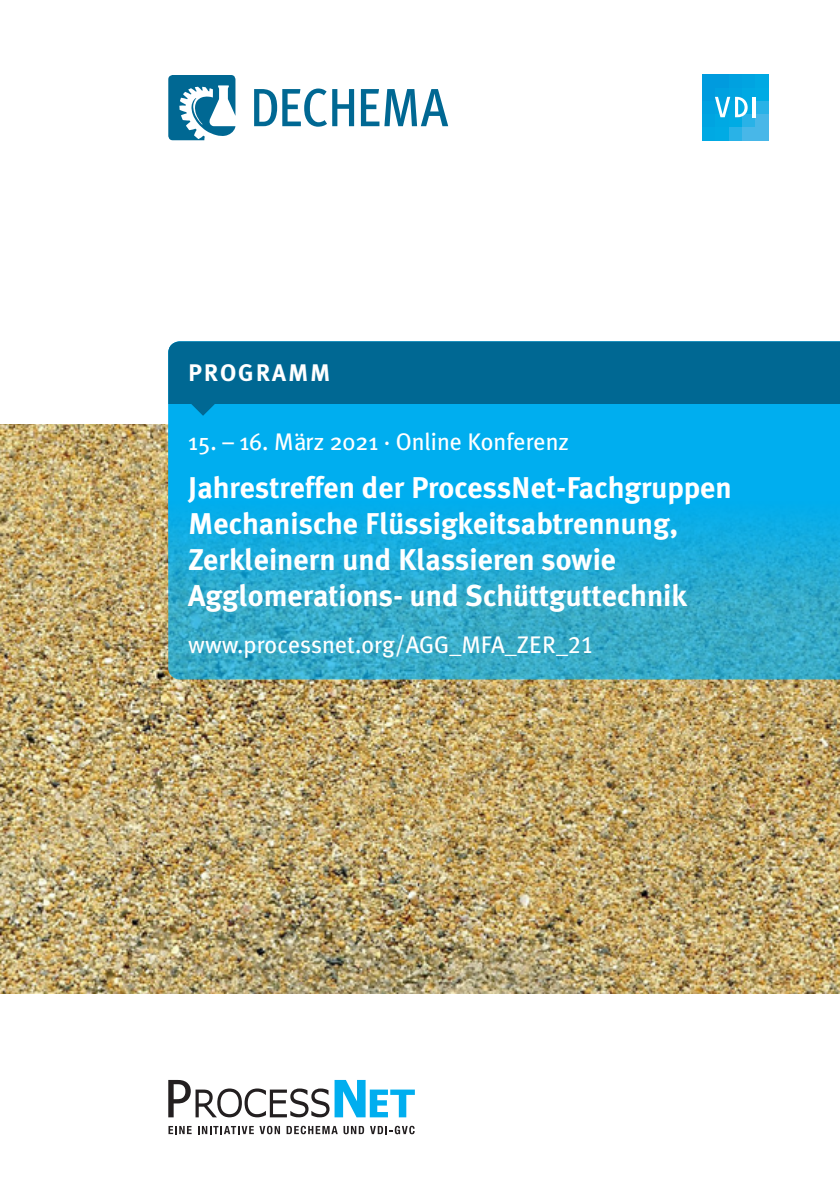
<style>
.page{position:relative;width:840px;height:1191px;background:#fff}
.page>*{position:absolute;margin:0;border:0;box-sizing:border-box;transform-origin:0 0}
.t1{font:700 30px/36px "Meta Plus";color:#fff}
.t2{font:24px "Meta Plus";color:#fff}
.t3{font:700 24px "Meta Plus";letter-spacing:.08em;color:#fff}
.s1{font-family:"Meta Plus Book Caps"}
</style>
<div class="page">
<img style="left:0;top:425px;width:839px;height:568px">
<svg style="left:168px;top:416px;width:671px;height:263px;background:#1aabdb"></svg>
<svg style="left:168px;top:341px;width:671px;height:75px;background:#0073a2"></svg>
<svg style="left:168px;top:75px;width:67px;height:65px"></svg>
<svg style="left:361px;top:89px;width:87px;height:37px"></svg>
<svg style="left:254px;top:88px;width:100px;height:39px"></svg>
<div style="left:702px;top:127px;width:13px;height:13px;background:#00a9e3"></div>
<div style="left:715px;top:127px;width:13px;height:13px;background:#00abe4"></div>
<div style="left:728px;top:127px;width:13px;height:13px;background:#29b2e7"></div>
<div style="left:741px;top:127px;width:14px;height:13px;background:#48b7e8"></div>
<div style="left:755px;top:127px;width:13px;height:13px;background:#48b7e8"></div>
<div style="left:702px;top:114px;width:13px;height:13px;background:#00a4e1"></div>
<div style="left:715px;top:114px;width:13px;height:13px;background:#00a9e3"></div>
<div style="left:728px;top:114px;width:13px;height:13px;background:#00abe4"></div>
<div style="left:741px;top:114px;width:14px;height:13px;background:#29b2e7"></div>
<div style="left:755px;top:114px;width:13px;height:13px;background:#48b7e8"></div>
<div style="left:702px;top:100px;width:13px;height:14px;background:#00a1e0"></div>
<div style="left:741px;top:100px;width:14px;height:14px;background:#00abe4"></div>
<div style="left:755px;top:100px;width:13px;height:14px;background:#29b2e7"></div>
<div style="left:702px;top:87px;width:13px;height:13px;background:#009bde"></div>
<div style="left:715px;top:87px;width:13px;height:13px;background:#00a1e0"></div>
<div style="left:728px;top:87px;width:13px;height:13px;background:#00a4e1"></div>
<div style="left:741px;top:87px;width:14px;height:13px;background:#00a9e3"></div>
<div style="left:755px;top:87px;width:13px;height:13px;background:#00abe4"></div>
<div style="left:702px;top:74px;width:13px;height:13px;background:#009bde"></div>
<div style="left:715px;top:74px;width:13px;height:13px;background:#009bde"></div>
<div style="left:728px;top:74px;width:13px;height:13px;background:#00a1e0"></div>
<div style="left:741px;top:74px;width:14px;height:13px;background:#00a4e1"></div>
<svg style="left:715px;top:97px;width:32px;height:20px"></svg>
<hr style="left:752px;top:97px;width:3px;height:20px;background:#fff">
<div style="left:755px;top:74px;width:13px;height:13px;background:#00a9e3"></div>
<svg style="left:168px;top:1080px;width:246px;height:37px"></svg>
<svg style="left:168px;top:1126px;width:23px;height:8px"></svg>
<svg style="left:198px;top:1126px;width:82px;height:8px"></svg>
<svg style="left:286px;top:1125px;width:51px;height:9px"></svg>
<svg style="left:343px;top:1126px;width:21px;height:8px"></svg>
<svg style="left:370px;top:1125px;width:44px;height:9px"></svg>
<p class="t3" style="left:188px;top:358px;width:144px">PROGRAMM</p>
<p class="t2" style="left:188px;top:428px;width:382px">15. – 16. März 2021 · Online Konferenz</p>
<p class="t1" style="left:188px;top:469px;width:545px">Jahrestreffen der ProcessNet-Fachgruppen Mechanische Flüssigkeitsabtrennung, Zerkleinern und Klassieren sowie Agglomerations- und Schüttguttechnik</p>
<p class="t2" style="left:188px;top:630px;width:407px">www.processnet.org/AGG_MFA_ZER_<span class="s1">21</span></p>
</div>
